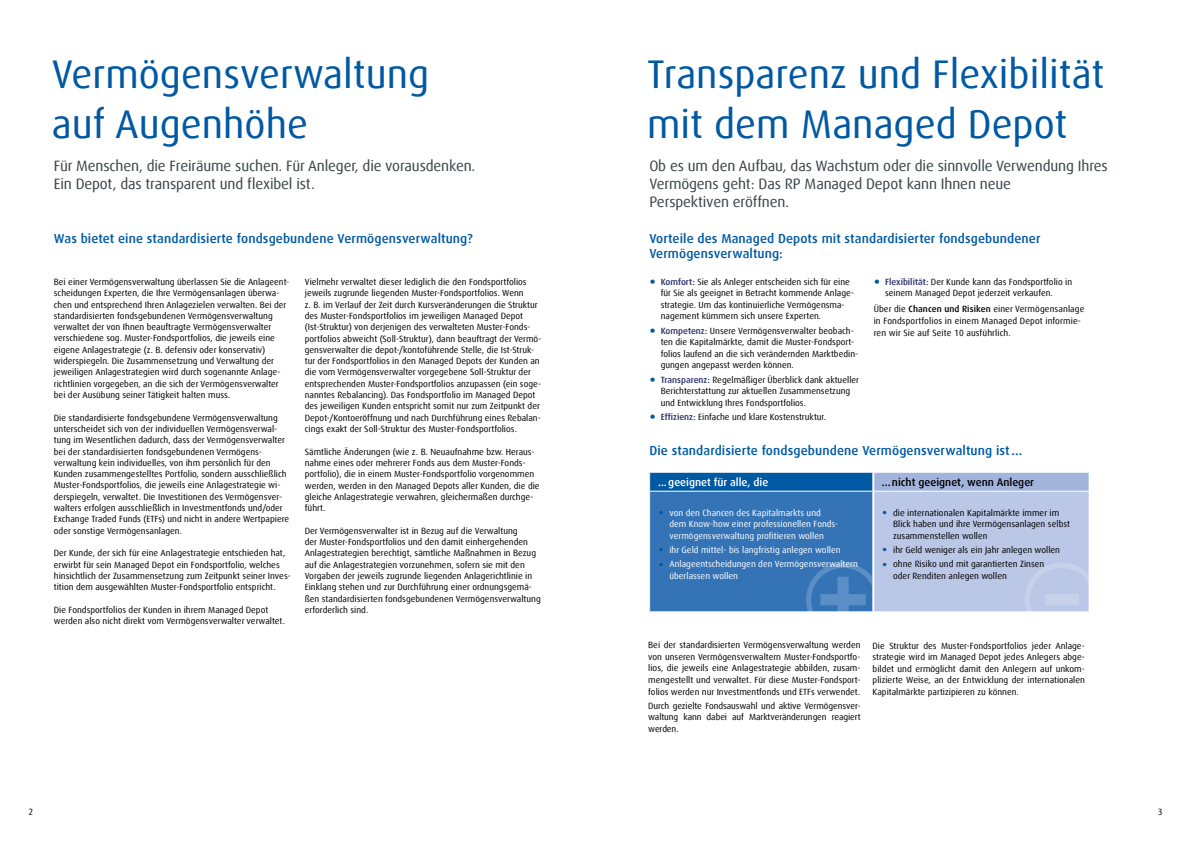
<style>
.page{position:relative;width:1191px;height:842px;background:#fff}
.page>*{position:absolute;margin:0;border:0;box-sizing:border-box;transform-origin:0 0}
.t1{font:40px/50px "Dax Offc";color:#0059a3}
.t2{font:15px/18px "Dax Offc";letter-spacing:-.01em;color:#394448}
.t3{font:500 13px/15px "Dax Offc";letter-spacing:.01em;color:#0059a3}
.t4{font:500 11px "Dax Offc";color:#000}
.t5{font:500 11px "Dax Offc";color:#fff}
.t6{font:9px/11.3px "Dax Offc";color:#000}
.t7{font:9px/11.5px "Dax Offc";color:#fff}
.s1{font-weight:500;font-size:18px;color:#0059a3}
.s2{font-weight:500;color:#292f6a}
.s3{font-weight:500}
.s4{font-size:18px;color:#0059a3}
</style>
<div class="page">
<div style="left:649px;top:472px;width:224px;height:19px;background:#0059a3"></div>
<div style="left:873px;top:472px;width:216px;height:19px;background:#a2b4dc"></div>
<div style="left:649px;top:491px;width:224px;height:121px;background:#3473b6"></div>
<div style="left:873px;top:491px;width:216px;height:121px;background:#bbc7e6"></div>
<svg style="left:872px;top:473px;width:2px;height:18px"></svg>
<hr style="left:872px;top:491px;width:2px;height:121px;background:#fff">
<hr style="left:649px;top:472px;width:224px;height:1px;background:#fff">
<svg style="left:649px;top:472px;width:1px;height:19px"></svg>
<hr style="left:873px;top:472px;width:216px;height:1px;background:#fff">
<svg style="left:1088px;top:472px;width:1px;height:19px"></svg>
<hr style="left:649px;top:491px;width:224px;height:1px;background:#fff">
<hr style="left:649px;top:491px;width:1px;height:121px;background:#fff">
<hr style="left:873px;top:491px;width:216px;height:1px;background:#fff">
<hr style="left:1088px;top:491px;width:1px;height:121px;background:#fff">
<svg style="left:806px;top:563px;width:66px;height:48px"></svg>
<svg style="left:1025px;top:563px;width:64px;height:48px"></svg>
<h1 class="t1" style="left:52px;top:50px;width:379px">Vermögensverwaltung auf Augenhöhe</h1>
<h2 class="t2" style="left:54px;top:156px;width:423px">Für Menschen, die Freiräume suchen. Für Anleger, die vorausdenken.<br>Ein Depot, das transparent und flexibel ist.</h2>
<h3 class="t3" style="left:54px;top:231px;width:420px">Was bietet eine standardisierte fondsgebundene Vermögensverwaltung?</h3>
<p class="t6" style="left:54px;top:276px;width:237px">Bei einer Vermögensverwaltung überlassen Sie die Anlageent&shy;scheidungen Experten, die Ihre Vermögensanlagen überwa&shy;chen und entsprechend Ihren Anlagezielen verwalten. Bei der standardisierten fondsgebundenen Vermögensverwaltung verwaltet der von Ihnen beauftragte Vermögensverwalter verschiedene sog. Muster-Fondsportfolios, die jeweils eine eigene Anlagestrategie (z. B. defensiv oder konservativ) widerspiegeln. Die Zusammensetzung und Verwaltung der jeweiligen Anlagestrategien wird durch sogenannte Anlage&shy;richtlinien vorgegeben, an die sich der Vermögensverwalter bei der Ausübung seiner Tätigkeit halten muss.</p>
<p class="t6" style="left:54px;top:412px;width:237px">Die standardisierte fondsgebundene Vermögensverwaltung unterscheidet sich von der individuellen Vermögensverwal&shy;tung im Wesentlichen dadurch, dass der Vermögensverwalter bei der standardisierten fondsgebundenen Vermögens&shy;verwaltung kein individuelles, von ihm persönlich für den Kunden zusammengestelltes Portfolio, sondern ausschließlich Muster-Fondsportfolios, die jeweils eine Anlagestrategie wi&shy;derspiegeln, verwaltet. Die Investitionen des Vermögensver&shy;walters erfolgen ausschließlich in Investmentfonds und/oder Exchange Traded Funds (ETFs) und nicht in andere Wertpapiere oder sonstige Vermögensanlagen.</p>
<p class="t6" style="left:54px;top:548px;width:238px">Der Kunde, der sich für eine Anlagestrategie entschieden hat, erwirbt für sein Managed Depot ein Fondsportfolio, welches hinsichtlich der Zusammensetzung zum Zeitpunkt seiner Inves&shy;tition dem ausgewählten Muster-Fondsportfolio entspricht.</p>
<p class="t6" style="left:54px;top:604px;width:232px">Die Fondsportfolios der Kunden in ihrem Managed Depot werden also nicht direkt vom Vermögensverwalter verwaltet.</p>
<p class="t6" style="left:305px;top:276px;width:238px">Vielmehr verwaltet dieser lediglich die den Fondsportfolios jeweils zugrunde liegenden Muster-Fondsportfolios. Wenn<br>z. B. im Verlauf der Zeit durch Kursveränderungen die Struktur des Muster-Fondsportfolios im jeweiligen Managed Depot (Ist-Struktur) von derjenigen des verwalteten Muster-Fonds&shy;portfolios abweicht (Soll-Struktur), dann beauftragt der Vermö&shy;gensverwalter die depot-/kontoführende Stelle, die Ist-Struk&shy;tur der Fondsportfolios in den Managed Depots der Kunden an die vom Vermögensverwalter vorgegebene Soll-Struktur der entsprechenden Muster-Fondsportfolios anzupassen (ein soge&shy;nanntes Rebalancing). Das Fondsportfolio im Managed Depot des jeweiligen Kunden entspricht somit nur zum Zeitpunkt der Depot-/Kontoeröffnung und nach Durchführung eines Rebalan&shy;cings exakt der Soll-Struktur des Muster-Fondsportfolios.</p>
<p class="t6" style="left:305px;top:446px;width:236px">Sämtliche Änderungen (wie z. B. Neuaufnahme bzw. Heraus&shy;nahme eines oder mehrerer Fonds aus dem Muster-Fonds&shy;portfolio), die in einem Muster-Fondsportfolio vorgenommen werden, werden in den Managed Depots aller Kunden, die die gleiche Anlagestrategie verwahren, gleichermaßen durchge&shy;führt.</p>
<p class="t6" style="left:305px;top:525px;width:237px">Der Vermögensverwalter ist in Bezug auf die Verwaltung<br>der Muster-Fondsportfolios und den damit einhergehenden Anlagestrategien berechtigt, sämtliche Maßnahmen in Bezug auf die Anlagestrategien vorzunehmen, sofern sie mit den Vorgaben der jeweils zugrunde liegenden Anlagerichtlinie in Einklang stehen und zur Durchführung einer ordnungsgemä&shy;ßen standardisierten fondsgebundenen Vermögensverwaltung erforderlich sind.</p>
<h1 class="t1" style="left:647px;top:50px;width:458px">Transparenz und Flexibilität mit dem Managed Depot</h1>
<h2 class="t2" style="left:649px;top:156px;width:460px">Ob es um den Aufbau, das Wachstum oder die sinnvolle Verwendung Ihres<br>Vermögens geht: Das RP Managed Depot kann Ihnen neue<br>Perspektiven eröffnen.</h2>
<h3 class="t3" style="left:649px;top:231px;width:392px">Vorteile des Managed Depots mit standardisierter fondsgebundener<br>Vermögensverwaltung:</h3>
<p class="t6" style="left:660px;top:276px;width:195px;text-indent:-11px"><span class="s1">•</span> <span class="s2">Komfort:</span> Sie als Anleger entscheiden sich für eine für Sie als geeignet in Betracht kommende Anlage&shy;strategie. Um das kontinuierliche Vermögensma&shy;nagement kümmern sich unsere Experten.</p>
<p class="t6" style="left:660px;top:325px;width:199px;text-indent:-11px"><span class="s1">•</span> <span class="s2">Kompetenz:</span> Unsere Vermögensverwalter beobach&shy;ten die Kapitalmärkte, damit die Muster-Fondsport&shy;folios laufend an die sich verändernden Marktbedin&shy;gungen angepasst werden können.</p>
<p class="t6" style="left:660px;top:374px;width:200px;text-indent:-11px"><span class="s1">•</span> <span class="s2">Transparenz:</span> Regelmäßiger Überblick dank aktueller<br>Berichterstattung zur aktuellen Zusammensetzung und Entwicklung Ihres Fondsportfolios.</p>
<p class="t6" style="left:649px;top:411px;width:178px"><span class="s1">•</span> <span class="s2">Effizienz:</span> Einfache und klare Kostenstruktur.</p>
<p class="t6" style="left:885px;top:276px;width:189px;text-indent:-11px"><span class="s1">•</span> <span class="s2">Flexibilität:</span> Der Kunde kann das Fondsportfolio in seinem Managed Depot jederzeit verkaufen.</p>
<p class="t6" style="left:873px;top:303px;width:212px;line-height:12px">Über die <span class="s3">Chancen und Risiken</span> einer Vermögensanlage in Fondsportfolios in einem Managed Depot informie&shy;ren wir Sie auf Seite 10 ausführlich.</p>
<h3 class="t3" style="left:649px;top:443px;width:374px">Die standardisierte fondsgebundene Vermögensverwaltung ist...</h3>
<p class="t5" style="left:658px;top:475px;width:112px">...geeignet für alle, die</p>
<p class="t4" style="left:882px;top:475px;width:154px">...nicht geeignet, wenn Anleger</p>
<p class="t7" style="left:669px;top:507px;width:170px;text-indent:-11px"><span class="s4">•</span> von den Chancen des Kapitalmarkts und dem Know-how einer professionellen Fonds&shy;vermögensverwaltung profitieren wollen</p>
<p class="t7" style="left:658px;top:544px;width:184px"><span class="s4">•</span> ihr Geld mittel- bis langfristig anlegen wollen</p>
<p class="t7" style="left:669px;top:558px;width:190px;text-indent:-11px"><span class="s4">•</span> Anlageentscheidungen den Vermögensverwaltern überlassen wollen</p>
<p class="t6" style="left:893px;top:507px;width:178px;text-indent:-11px"><span class="s4">•</span> die internationalen Kapitalmärkte immer im<br>Blick haben und ihre Vermögensanlagen selbst zusammenstellen wollen</p>
<p class="t6" style="left:882px;top:544px;width:180px"><span class="s4">•</span> ihr Geld weniger als ein Jahr anlegen wollen</p>
<p class="t6" style="left:893px;top:558px;width:153px;text-indent:-11px"><span class="s4">•</span> ohne Risiko und mit garantierten Zinsen oder Renditen anlegen wollen</p>
<p class="t6" style="left:648px;top:640px;width:214px;text-align:justify">Bei der standardisierten Vermögensverwaltung werden von unseren Vermögensverwaltern Muster-Fondsportfo&shy;lios, die jeweils eine Anlagestrategie abbilden, zusam&shy;mengestellt und verwaltet. Für diese Muster-Fondsport&shy;folios werden nur Investmentfonds und ETFs verwendet.</p>
<p class="t6" style="left:648px;top:700px;width:214px;text-align:justify">Durch gezielte Fondsauswahl und aktive Vermögensver&shy;waltung kann dabei auf Marktveränderungen reagiert werden.</p>
<p class="t6" style="left:872px;top:640px;width:214px;text-align:justify">Die Struktur des Muster-Fondsportfolios jeder Anlage&shy;strategie wird im Managed Depot jedes Anlegers abge&shy;bildet und ermöglicht damit den Anlegern auf unkom&shy;plizierte Weise, an der Entwicklung der internationalen Kapitalmärkte partizipieren zu können.</p>
<p class="t6" style="left:28px;top:806px;width:6px">2</p>
<p class="t6" style="left:1157px;top:806px;width:6px">3</p>
</div>
